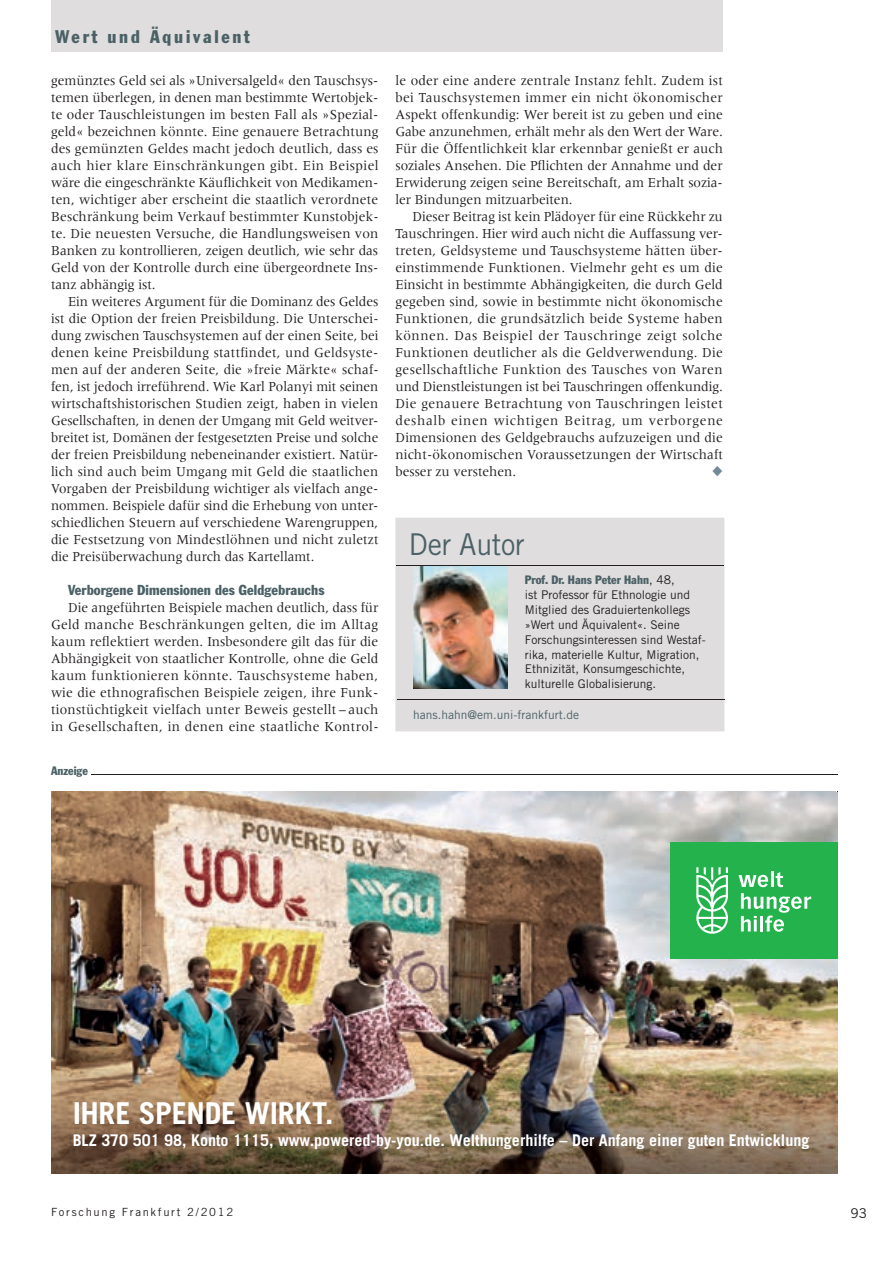
<style>
.page{position:relative;width:893px;height:1263px;background:#fff}
.page>*{position:absolute;margin:0;border:0;box-sizing:border-box;transform-origin:0 0}
.t1{font:700 30.15px "Trade Gothic";letter-spacing:-.01em;color:#fff}
.t2{font:30px "Trade Gothic";letter-spacing:-.01em;color:#4b6166;scale:.95 1}
.t3{font:condensed 18px "Franklin Gothic";letter-spacing:.15em;color:#4b6166}
.t4{font:700 16.2px "Trade Gothic";color:#fff}
.t5{font:14.25px/17px "Meridien";color:#231f20;text-align:justify;scale:.95 1}
.t6{font:condensed 14.25px "Franklin Gothic";letter-spacing:.005em;color:#4b6166}
.t7{font:13.5px "Trade Gothic";color:#231f20}
.t8{font:12px/14.9px "Trade Gothic";color:#231f20}
.t9{font:condensed 12px "Franklin Gothic";color:#4b6166}
.t10{font:12px "Trade Gothic";color:#4b6166}
.t11{font:11.25px "Trade Gothic";letter-spacing:.15em;color:#231f20}
.s1{font-family:"Trade Gothic";font-stretch:normal;color:#231f20}
</style>
<div class="page">
<div style="left:51px;top:0;width:672px;height:51px;background:#dfddde"></div>
<div style="left:395px;top:518px;width:329px;height:213px;background:#dfddde"></div>
<img style="left:413px;top:566px;width:95px;height:122px">
<hr style="left:396px;top:565px;width:328px;height:1px;background:#231f20">
<hr style="left:397px;top:699px;width:327px;height:1px;background:#231f20">
<img style="left:51px;top:791px;width:787px;height:382px">
<div style="left:671px;top:842px;width:167px;height:117px;background:#23b24b"></div>
<svg style="left:741px;top:893px;width:70px;height:39px"></svg>
<svg style="left:738px;top:875px;width:30px;height:12px"></svg>
<hr style="left:770px;top:871px;width:3px;height:16px;background:#fff">
<svg style="left:776px;top:872px;width:7px;height:15px"></svg>
<svg style="left:696px;top:867px;width:32px;height:67px"></svg>
<hr style="left:91px;top:774px;width:747px;height:1px;background:#231f20">
<p class="t3" style="left:55px;top:26px;width:196px">Wert und Äquivalent</p>
<p class="t5" style="left:51px;top:72px;width:346px">gemünztes Geld sei als »Universalgeld« den Tauschsys&shy;temen überlegen, in denen man bestimmte Wertobjek&shy;te oder Tauschleistungen im besten Fall als »Spezial&shy;geld« bezeichnen könnte. Eine genauere Betrachtung des gemünzten Geldes macht jedoch deutlich, dass es auch hier klare Einschränkungen gibt. Ein Beispiel wäre die eingeschränkte Käuflichkeit von Medikamen&shy;ten, wichtiger aber erscheint die staatlich verordnete Beschränkung beim Verkauf bestimmter Kunstobjek&shy;te. Die neuesten Versuche, die Handlungsweisen von Banken zu kontrollieren, zeigen deutlich, wie sehr das Geld von der Kontrolle durch eine übergeordnete Ins&shy;tanz abhängig ist.</p>
<p class="t5" style="left:51px;top:293px;width:346px;text-indent:17px">Ein weiteres Argument für die Dominanz des Geldes ist die Option der freien Preisbildung. Die Unterschei&shy;dung zwischen Tauschsystemen auf der einen Seite, bei denen keine Preisbildung stattfindet, und Geldsyste&shy;men auf der anderen Seite, die »freie Märkte« schaf&shy;fen, ist jedoch irreführend. Wie Karl Polanyi mit seinen wirtschaftshistorischen Studien zeigt, haben in vielen Gesellschaften, in denen der Umgang mit Geld weitver&shy;breitet ist, Domänen der festgesetzten Preise und solche der freien Preisbildung nebeneinander existiert. Natür&shy;lich sind auch beim Umgang mit Geld die staatlichen Vorgaben der Preisbildung wichtiger als vielfach ange&shy;nommen. Beispiele dafür sind die Erhebung von unter&shy;schiedlichen Steuern auf verschiedene Warengruppen, die Festsetzung von Mindestlöhnen und nicht zuletzt die Preisüberwachung durch das Kartellamt.</p>
<p class="t6" style="left:68px;top:581px;width:258px">Verborgene Dimensionen des Geldgebrauchs</p>
<p class="t5" style="left:51px;top:599px;width:346px;text-indent:17px">Die angeführten Beispiele machen deutlich, dass für Geld manche Beschränkungen gelten, die im Alltag kaum reflektiert werden. Insbesondere gilt das für die Abhängigkeit von staatlicher Kontrolle, ohne die Geld kaum funktionieren könnte. Tauschsysteme haben, wie die ethnografischen Beispiele zeigen, ihre Funk&shy;tionstüchtigkeit vielfach unter Beweis gestellt – auch in Gesellschaften, in denen eine staatliche Kontrol-</p>
<p class="t9" style="left:51px;top:763px;width:38px">Anzeige</p>
<p class="t5" style="left:395px;top:72px;width:346px">le oder eine andere zentrale Instanz fehlt. Zudem ist bei Tauschsystemen immer ein nicht ökonomischer Aspekt offenkundig: Wer bereit ist zu geben und eine Gabe anzunehmen, erhält mehr als den Wert der Ware.<br>Für die Öffentlichkeit klar erkennbar genießt er auch soziales Ansehen. Die Pflichten der Annahme und der Erwiderung zeigen seine Bereitschaft, am Erhalt sozia&shy;ler Bindungen mitzuarbeiten.</p>
<p class="t5" style="left:395px;top:208px;width:346px;text-indent:17px">Dieser Beitrag ist kein Plädoyer für eine Rückkehr zu Tauschringen. Hier wird auch nicht die Auffassung ver&shy;treten, Geldsysteme und Tauschsysteme hätten über&shy;einstimmende Funktionen. Vielmehr geht es um die Einsicht in bestimmte Abhängigkeiten, die durch Geld gegeben sind, sowie in bestimmte nicht ökonomische Funktionen, die grundsätzlich beide Systeme haben können. Das Beispiel der Tauschringe zeigt solche Funktionen deutlicher als die Geldverwendung. Die gesellschaftliche Funktion des Tausches von Waren und Dienstleistungen ist bei Tauschringen offenkundig.<br>Die genauere Betrachtung von Tauschringen leistet deshalb einen wichtigen Beitrag, um verborgene Dimensionen des Geldgebrauchs aufzuzeigen und die nicht-ökonomischen Voraussetzungen der Wirtschaft besser zu verstehen.</p>
<h2 class="t2" style="left:409px;top:526px;width:123px">Der Autor</h2>
<p class="t9" style="left:525px;top:572px;width:151px">Prof. Dr. Hans Peter Hahn<span class="s1">, 48,</span></p>
<p class="t8" style="left:525px;top:587px;width:182px">ist Professor für Ethnologie und Mitglied des Graduiertenkollegs »Wert und Äquivalent«. Seine Forschungsinteressen sind Westaf&shy;rika, materielle Kultur, Migration, Ethnizität, Konsumgeschichte, kulturelle Globalisierung.</p>
<p class="t10" style="left:413px;top:707px;width:167px">hans.hahn@em.uni-frankfurt.de</p>
<h1 class="t1" style="left:73px;top:1094px;width:262px">IHRE SPENDE WIRKT.</h1>
<p class="t4" style="left:73px;top:1130px;width:738px">BLZ 370 501 98, Konto 1115, www.powered-by-you.de. Welthungerhilfe – Der Anfang einer guten Entwicklung</p>
<p class="t11" style="left:51px;top:1205px;width:184px">Forschung Frankfurt 2/2012</p>
<p class="t7" style="left:850px;top:1205px;width:18px">93</p>
</div>
